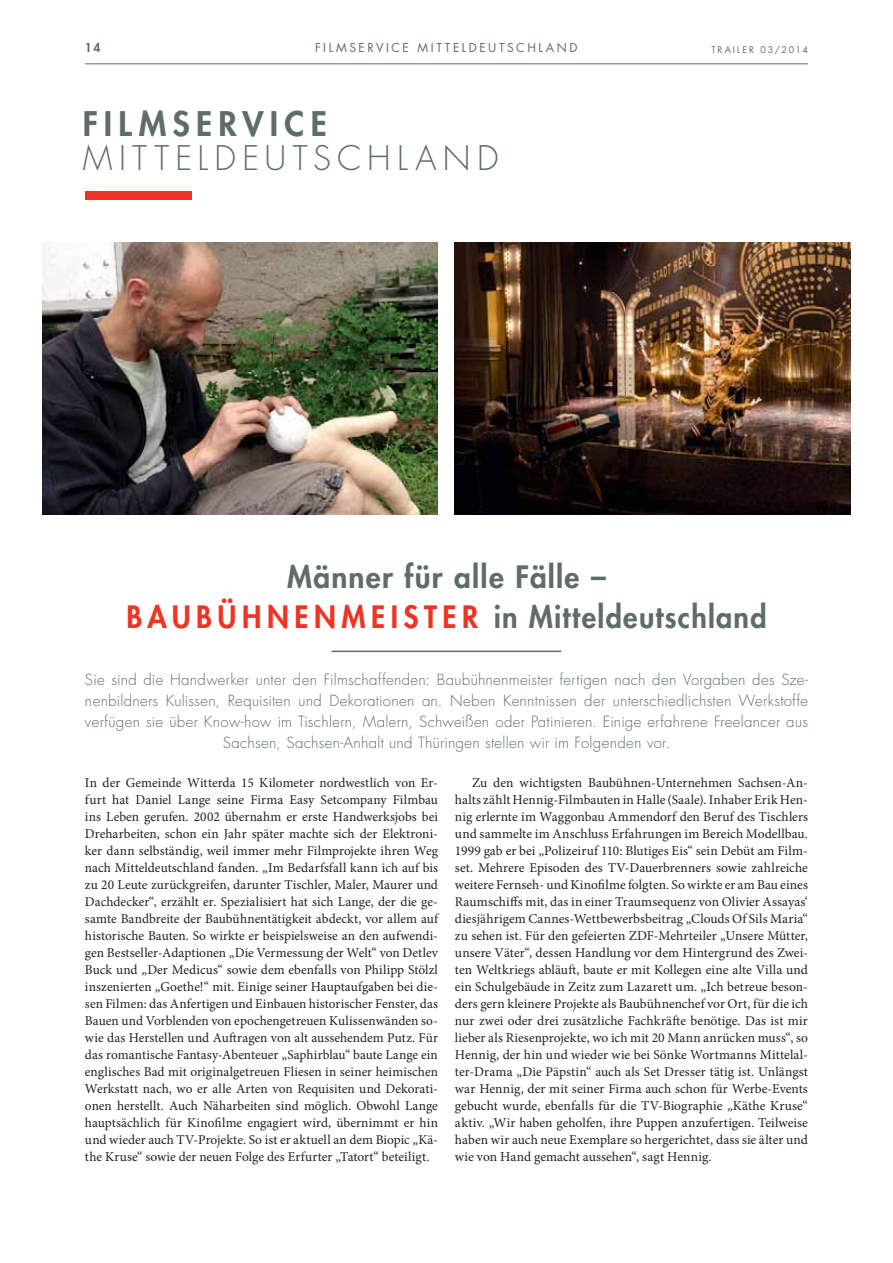
<style>
.page{position:relative;width:893px;height:1263px;background:#fff}
.page>*{position:absolute;margin:0;border:0;box-sizing:border-box;transform-origin:0 0}
.t1{font:300 33px "Futura Std";letter-spacing:.19em;color:#5e6e66}
.t2{font:800 33px "Futura Std";letter-spacing:.19em;color:#5e6e66}
.t3{font:800 30px/40px "Futura Std";letter-spacing:.045em;color:#5e6e66;text-align:center}
.t4{font:300 15px/21px "Futura Std";letter-spacing:.02em;color:#5e6e66;text-align:center}
.t5{font:13.5px/17px "Minion Pro";color:#231f20;text-align:justify}
.t6{font:12px "Futura Std";letter-spacing:.21em;color:#5e6e66}
.t7{font:800 12px "Futura Std";color:#5e6e66}
.t8{font:9px "Futura Std";letter-spacing:.215em;color:#5e6e66}
.s1{color:#ee3424}
</style>
<div class="page">
<hr style="left:85px;top:63px;width:723px;height:1px;background:#5e6e66">
<img style="left:455px;top:242px;width:395px;height:273px">
<img style="left:42px;top:242px;width:396px;height:273px">
<div style="left:85px;top:191px;width:106px;height:9px;background:#ee3424"></div>
<hr style="left:332px;top:651px;width:229px;height:1px;background:#5e6e66">
<p class="t6" style="left:315px;top:42px;width:264px">FILMSERVICE MITTELDEUTSCHLAND</p>
<p class="t7" style="left:85px;top:42px;width:17px">14</p>
<p class="t8" style="left:711px;top:45px;width:98px">TRAILER 03/2014</p>
<h1 class="t2" style="left:83px;top:108px;width:245px">FILMSERVICE</h1>
<h1 class="t1" style="left:83px;top:142px;width:417px">MITTELDEUTSCHLAND</h1>
<h2 class="t3" style="left:127px;top:559px;width:641px">Männer für alle Fälle –<br><span class="s1">BAUBÜHNENMEISTER</span> in Mitteldeutschland</h2>
<p class="t4" style="left:85px;top:670px;width:725px">Sie sind die Handwerker unter den Filmschaffenden: Baubühnenmeister fertigen nach den Vorgaben des Sze&shy;nenbildners Kulissen, Requisiten und Dekorationen an. Neben Kenntnissen der unterschiedlichsten Werkstoffe verfügen sie über Know-how im Tischlern, Malern, Schweißen oder Patinieren. Einige erfahrene Freelancer aus Sachsen, Sachsen-Anhalt und Thüringen stellen wir im Folgenden vor.</p>
<p class="t5" style="left:85px;top:775px;width:355px">In der Gemeinde Witterda 15 Kilometer nordwestlich von Er&shy;furt hat Daniel Lange seine Firma Easy Setcompany Filmbau ins Leben gerufen. 2002 übernahm er erste Handwerksjobs bei Dreharbeiten, schon ein Jahr später machte sich der Elektroni&shy;ker dann selbständig, weil immer mehr Filmprojekte ihren Weg nach Mitteldeutschland fanden. „Im Bedarfsfall kann ich auf bis zu 20 Leute zurückgreifen, darunter Tischler, Maler, Maurer und Dachdecker“, erzählt er. Spezialisiert hat sich Lange, der die ge&shy;samte Bandbreite der Baubühnentätigkeit abdeckt, vor allem auf historische Bauten. So wirkte er beispielsweise an den aufwendi&shy;gen Bestseller-Adaptionen „Die Vermessung der Welt“ von Detlev Buck und „Der Medicus“ sowie dem ebenfalls von Philipp Stölzl inszenierten „Goethe!“ mit. Einige seiner Hauptaufgaben bei die&shy;sen Filmen: das Anfertigen und Einbauen historischer Fenster, das Bauen und Vorblenden von epochengetreuen Kulissenwänden so&shy;wie das Herstellen und Auftragen von alt aussehendem Putz. Für das romantische Fantasy-Abenteuer „Saphirblau“ baute Lange ein englisches Bad mit originalgetreuen Fliesen in seiner heimischen Werkstatt nach, wo er alle Arten von Requisiten und Dekorati&shy;onen herstellt. Auch Näharbeiten sind möglich. Obwohl Lange hauptsächlich für Kinofilme engagiert wird, übernimmt er hin und wieder auch TV-Projekte. So ist er aktuell an dem Biopic „Kä&shy;the Kruse“ sowie der neuen Folge des Erfurter „Tatort“ beteiligt.</p>
<p class="t5" style="left:455px;top:775px;width:355px;text-indent:17px">Zu den wichtigsten Baubühnen-Unternehmen Sachsen-An&shy;halts zählt Hennig-Filmbauten in Halle (Saale). Inhaber Erik Hen&shy;nig erlernte im Waggonbau Ammendorf den Beruf des Tischlers und sammelte im Anschluss Erfahrungen im Bereich Modellbau.<br>1999 gab er bei „Polizeiruf 110: Blutiges Eis“ sein Debüt am Film&shy;set. Mehrere Episoden des TV-Dauerbrenners sowie zahlreiche weitere Fernseh- und Kinofilme folgten. So wirkte er am Bau eines Raumschiffs mit, das in einer Traumsequenz von Olivier Assayas‘ diesjährigem Cannes-Wettbewerbsbeitrag „Clouds Of Sils Maria“ zu sehen ist. Für den gefeierten ZDF-Mehrteiler „Unsere Mütter, unsere Väter“, dessen Handlung vor dem Hintergrund des Zwei&shy;ten Weltkriegs abläuft, baute er mit Kollegen eine alte Villa und ein Schulgebäude in Zeitz zum Lazarett um. „Ich betreue beson&shy;ders gern kleinere Projekte als Baubühnenchef vor Ort, für die ich nur zwei oder drei zusätzliche Fachkräfte benötige. Das ist mir lieber als Riesenprojekte, wo ich mit 20 Mann anrücken muss“, so Hennig, der hin und wieder wie bei Sönke Wortmanns Mittelal&shy;ter-Drama „Die Päpstin“ auch als Set Dresser tätig ist. Unlängst war Hennig, der mit seiner Firma auch schon für Werbe-Events gebucht wurde, ebenfalls für die TV-Biographie „Käthe Kruse“ aktiv. „Wir haben geholfen, ihre Puppen anzufertigen. Teilweise haben wir auch neue Exemplare so hergerichtet, dass sie älter und wie von Hand gemacht aussehen“, sagt Hennig.</p>
</div>
